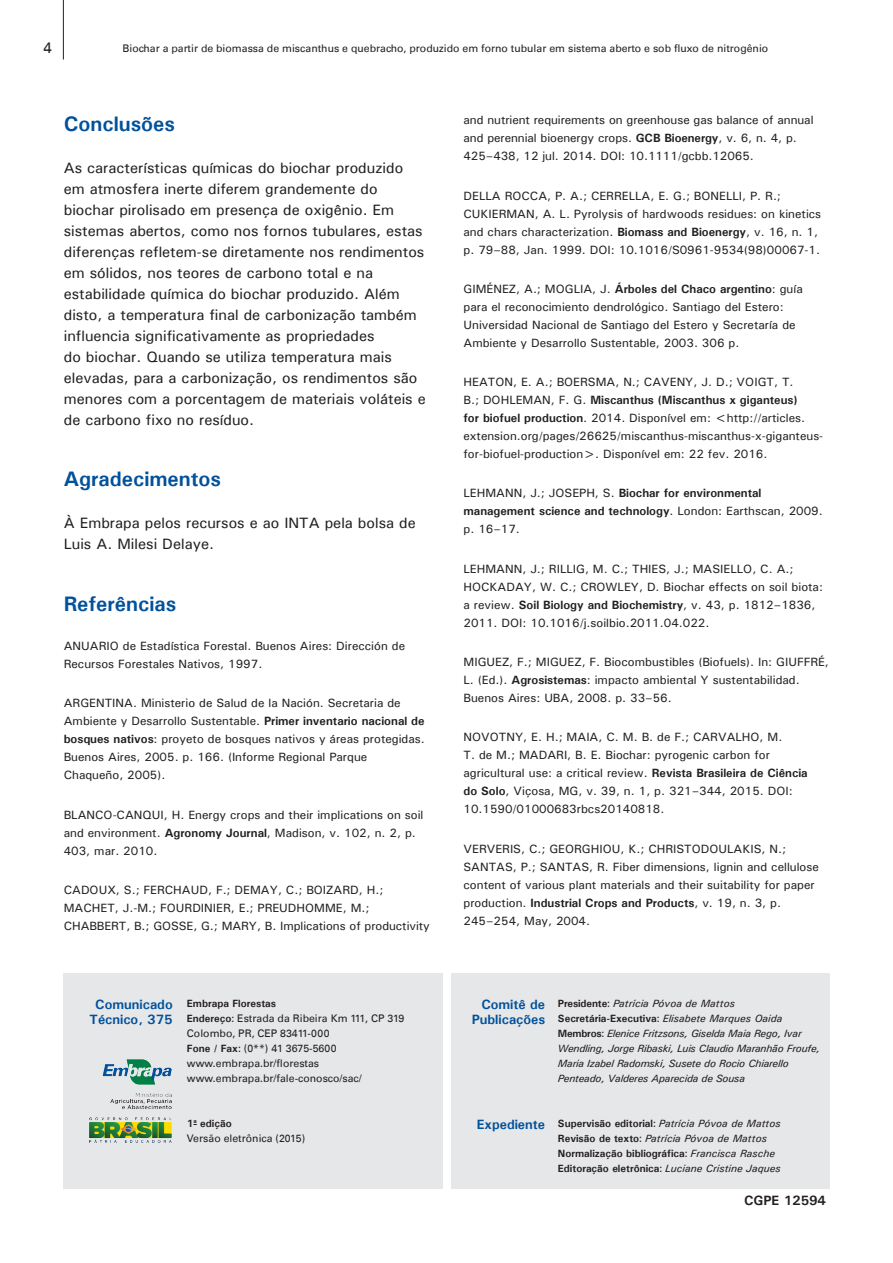
<style>
.page{position:relative;width:893px;height:1263px;background:#fff}
.page>*{position:absolute;margin:0;border:0;box-sizing:border-box;transform-origin:0 0}
.Titulo_1{font:700 21px "Univers";color:#01519b}
.Texto{font:500 15px/21px "Univers";color:#231f20}
.t1{font:15px "Univers LT";color:#231f20}
.t2{font:700 13.5px/15px "Univers";color:#01519b;text-align:center}
.Nome_do_autor{font:700 13.5px "Univers";color:#231f20}
.Texto-2{font:500 12px/18px "Univers";color:#231f20}
.Texto-3{font:700 12px/18px "Univers";color:#231f20}
.t3{font:10.5px "Univers LT";color:#231f20}
.t4{font:italic 10.5px "Univers";color:#231f20}
.t5{font:italic 10.5px/15px "Univers";letter-spacing:-.02em;color:#231f20}
.t6{font:700 10.5px "Univers";color:#231f20}
.s1{font-weight:700}
.s2{font-family:"Univers";font-weight:700}
.s3{font-weight:500}
.s4{font-weight:700;font-style:normal}
.s5{font-family:"Univers LT";font-style:normal}
.s6{font-family:"Univers LT";font-weight:400}
.s7{font-weight:400;font-style:italic}
</style>
<div class="page">
<hr style="left:63px;top:0;width:1px;height:60px;background:#231f20">
<div style="left:451px;top:973px;width:379px;height:215px;background:#e6e7e9"></div>
<div style="left:64px;top:973px;width:379px;height:215px;background:#e6e7e9"></div>
<img style="left:90px;top:1059px;width:82px;height:84px">
<p class="t1" style="left:43px;top:38px;width:10px">4</p>
<p class="t3" style="left:122px;top:42px;width:647px">Biochar a partir de biomassa de miscanthus e quebracho, produzido em forno tubular em sistema aberto e sob fluxo de nitrogênio</p>
<p class="Titulo_1" style="left:64px;top:110px;width:113px">Conclusões</p>
<p class="Texto" style="left:64px;top:157px;width:363px">As características químicas do biochar produzido em atmosfera inerte diferem grandemente do biochar pirolisado em presença de oxigênio. Em sistemas abertos, como nos fornos tubulares, estas diferenças refletem-se diretamente nos rendimentos em sólidos, nos teores de carbono total e na estabilidade química do biochar produzido. Além disto, a temperatura final de carbonização também influencia significativamente as propriedades<br>do biochar. Quando se utiliza temperatura mais elevadas, para a carbonização, os rendimentos são menores com a porcentagem de materiais voláteis e de carbono fixo no resíduo.</p>
<p class="Titulo_1" style="left:64px;top:466px;width:159px">Agradecimentos</p>
<p class="Texto" style="left:64px;top:512px;width:354px">À Embrapa pelos recursos e ao INTA pela bolsa de<br>Luis A. Milesi Delaye.</p>
<p class="Titulo_1" style="left:64px;top:591px;width:114px">Referências</p>
<p class="Texto-2" style="left:64px;top:637px;width:343px">ANUARIO de Estadística Forestal. Buenos Aires: Dirección de<br>Recursos Forestales Nativos, 1997.</p>
<p class="Texto-2" style="left:64px;top:694px;width:363px">ARGENTINA. Ministerio de Salud de la Nación. Secretaria de Ambiente y Desarrollo Sustentable. <span class="s1">Primer inventario nacional de bosques nativos</span>: proyeto de bosques nativos y áreas protegidas.<br>Buenos Aires, 2005. p. 166. (Informe Regional Parque Chaqueño, 2005).</p>
<p class="Texto-2" style="left:64px;top:805px;width:361px">BLANCO-CANQUI, H. Energy crops and their implications on soil and environment. <span class="s1">Agronomy Journal</span>, Madison, v. 102, n. 2, p.<br>403, mar. 2010.</p>
<p class="Texto-2" style="left:64px;top:880px;width:368px">CADOUX, S.; FERCHAUD, F.; DEMAY, C.; BOIZARD, H.;<br>MACHET, J.-M.; FOURDINIER, E.; PREUDHOMME, M.;<br>CHABBERT, B.; GOSSE, G.; MARY, B. Implications of productivity</p>
<p class="t2" style="left:90px;top:996px;width:85px">Comunicado<br>Técnico, 375</p>
<p class="t6" style="left:187px;top:996px;width:91px">Embrapa Florestas</p>
<p class="t3" style="left:187px;top:1012px;width:219px"><span class="s2">Endereço</span>: Estrada da Ribeira Km 111, CP 319</p>
<p class="t3" style="left:187px;top:1027px;width:144px">Colombo, PR, CEP 83411-000</p>
<p class="t3" style="left:187px;top:1042px;width:151px"><span class="s2">Fone / Fax</span>: (0**) 41 3675-5600</p>
<p class="t3" style="left:187px;top:1057px;width:134px">www.embrapa.br/florestas</p>
<p class="t3" style="left:187px;top:1072px;width:176px">www.embrapa.br/fale-conosco/sac/</p>
<p class="t6" style="left:187px;top:1116px;width:46px">1<sup>a</sup> edição</p>
<p class="t3" style="left:187px;top:1132px;width:120px">Versão eletrônica (2015)</p>
<p class="Texto-2" style="left:463px;top:111px;width:351px">and nutrient requirements on greenhouse gas balance of annual and perennial bioenergy crops. <span class="s1">GCB Bioenergy</span>, v. 6, n. 4, p.<br>425–438, 12 jul. 2014. DOI: 10.1111/gcbb.12065.</p>
<p class="Texto-2" style="left:463px;top:186px;width:359px">DELLA ROCCA, P. A.; CERRELLA, E. G.; BONELLI, P. R.; CUKIERMAN, A. L. Pyrolysis of hardwoods residues: on kinetics and chars characterization. <span class="s1">Biomass and Bioenergy</span>, v. 16, n. 1, p. 79–88, Jan. 1999. DOI: 10.1016/S0961-9534(98)00067-1.</p>
<p class="Texto-2" style="left:463px;top:279px;width:341px">GIMÉNEZ, A.; MOGLIA, J. <span class="s1">Árboles del Chaco argentino</span>: guía para el reconocimiento dendrológico. Santiago del Estero:<br>Universidad Nacional de Santiago del Estero y Secretaría de Ambiente y Desarrollo Sustentable, 2003. 306 p.</p>
<p class="Texto-2" style="left:463px;top:373px;width:361px">HEATON, E. A.; BOERSMA, N.; CAVENY, J. D.; VOIGT, T.<br>B.; DOHLEMAN, F. G. <span class="s1">Miscanthus (Miscanthus x giganteus)<br>for biofuel production</span>. 2014. Disponível em: &lt;http://articles. extension.org/pages/26625/miscanthus-miscanthus-x-giganteus&shy;for-biofuel-production&gt;. Disponível em: 22 fev. 2016.</p>
<p class="Texto-3" style="left:463px;top:484px;width:361px"><span class="s3">LEHMANN, J.; JOSEPH, S.</span> Biochar for environmental management science and technology<span class="s3">. London: Earthscan, 2009. p. 16–17.</span></p>
<p class="Texto-2" style="left:463px;top:559px;width:361px">LEHMANN, J.; RILLIG, M. C.; THIES, J.; MASIELLO, C. A.; HOCKADAY, W. C.; CROWLEY, D. Biochar effects on soil biota: a review. <span class="s1">Soil Biology and Biochemistry</span>, v. 43, p. 1812–1836, 2011. DOI: 10.1016/j.soilbio.2011.04.022.</p>
<p class="Texto-2" style="left:463px;top:653px;width:367px">MIGUEZ, F.; MIGUEZ, F. Biocombustibles (Biofuels). In: GIUFFRÉ,<br>L. (Ed.). <span class="s1">Agrosistemas</span>: impacto ambiental Y sustentabilidad.<br>Buenos Aires: UBA, 2008. p. 33–56.</p>
<p class="Texto-2" style="left:463px;top:728px;width:346px">NOVOTNY, E. H.; MAIA, C. M. B. de F.; CARVALHO, M.<br>T. de M.; MADARI, B. E. Biochar: pyrogenic carbon for agricultural use: a critical review. <span class="s1">Revista Brasileira de Ciência do Solo</span>, Viçosa, MG, v. 39, n. 1, p. 321–344, 2015. DOI:<br>10.1590/01000683rbcs20140818.</p>
<p class="Texto-2" style="left:463px;top:839px;width:357px">VERVERIS, C.; GEORGHIOU, K.; CHRISTODOULAKIS, N.; SANTAS, P.; SANTAS, R. Fiber dimensions, lignin and cellulose content of various plant materials and their suitability for paper production. <span class="s1">Industrial Crops and Products</span>, v. 19, n. 3, p.<br>245–254, May, 2004.</p>
<p class="t2" style="left:481px;top:996px;width:65px">Comitê de</p>
<p class="t2" style="left:472px;top:1011px;width:75px">Publicações</p>
<p class="t2" style="left:477px;top:1116px;width:70px">Expediente</p>
<p class="t4" style="left:558px;top:997px;width:179px"><span class="s4">Presidente</span><span class="s5">:</span> Patrícia Póvoa de Mattos</p>
<p class="t4" style="left:558px;top:1012px;width:226px"><span class="s4">Secretária-Executiva</span><span class="s5">:</span> Elisabete Marques Oaida</p>
<p class="t5" style="left:558px;top:1025px;width:264px"><span class="s4">Membros</span><span class="s5">:</span> Elenice Fritzsons, Giselda Maia Rego, Ivar<br>Wendling, Jorge Ribaski, Luis Claudio Maranhão Froufe,<br>Maria Izabel Radomski, Susete do Rocio Chiarello</p>
<p class="t5" style="left:558px;top:1070px;width:189px">Penteado, Valderes Aparecida de Sousa</p>
<p class="t4" style="left:558px;top:1117px;width:224px"><span class="s4">Supervisão editorial</span><span class="s5">:</span> Patrícia Póvoa de Mattos</p>
<p class="t4" style="left:558px;top:1132px;width:211px"><span class="s4">Revisão de texto</span><span class="s5">:</span> Patrícia Póvoa de Mattos</p>
<p class="t6" style="left:558px;top:1146px;width:219px">Normalização bibliográfica<span class="s6">:</span> <span class="s7">Francisca Rasche</span></p>
<p class="t4" style="left:558px;top:1162px;width:224px"><span class="s4">Editoração eletrônica</span><span class="s5">:</span> Luciane Cristine Jaques</p>
<p class="Nome_do_autor" style="left:744px;top:1191px;width:83px">CGPE 12594</p>
</div>
